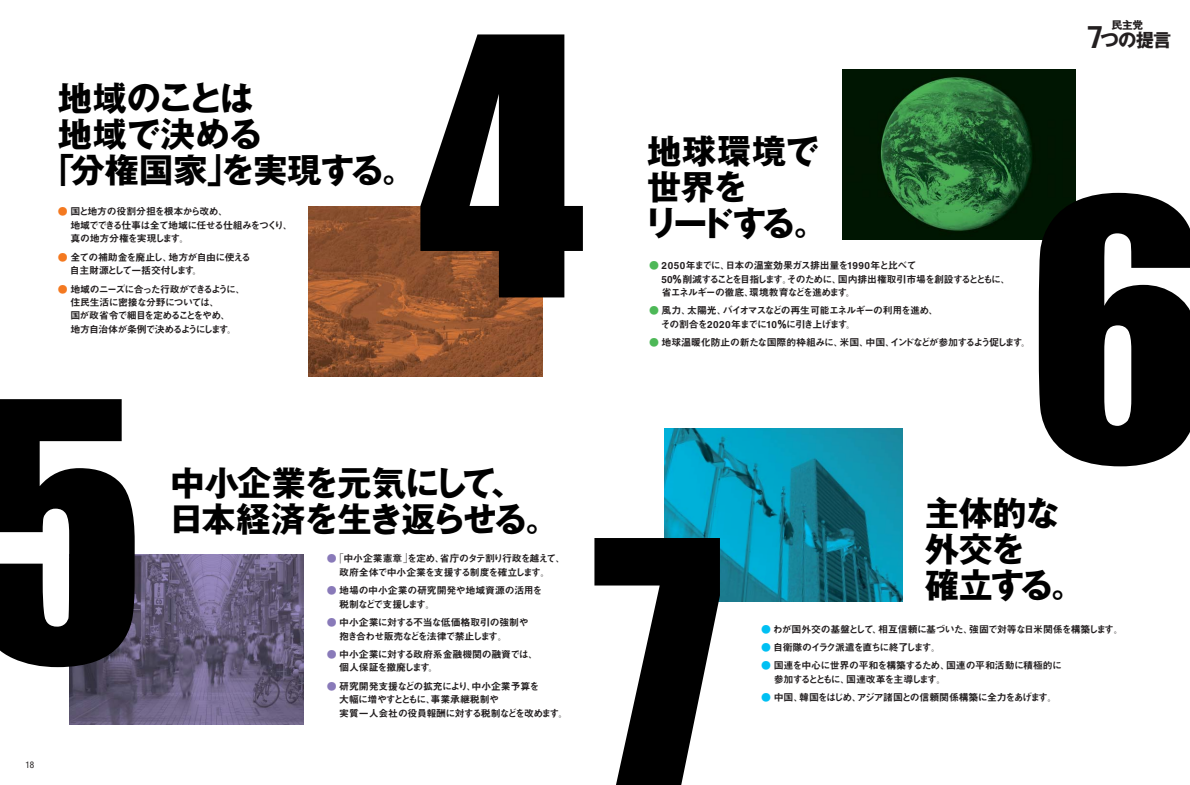
<style>
.page{position:relative;width:1190px;height:785px;background:#fff}
.page>*{position:absolute;margin:0;border:0;box-sizing:border-box;transform-origin:0 0}
.t1{font:700 34px/36.1px "Gothic MB101";letter-spacing:-.02em;color:#000}
.t2{font:700 34px "Gothic MB101";color:#000}
.t3{font:700 18.3px "Gothic MB101";color:#231f20}
.t4{font:700 10.6px "Gothic MB101";color:#231f20}
.t5{font:9.9px/13.5px "Midashi Go MB31";letter-spacing:-.07em;color:#231f20}
.t6{font:9.9px/13.5px "Midashi Go MB31";letter-spacing:-.09em;color:#231f20}
.t7{font:9.9px/13.5px "Midashi Go MB31";letter-spacing:-.045em;color:#231f20}
.t8{font:9.9px/13.5px "Midashi Go MB31";letter-spacing:-.025em;color:#231f20}
.t9{font:9.9px/13.5px "Midashi Go MB31";letter-spacing:-.015em;color:#231f20}
.t10{font:9.9px "Midashi Go MB31";letter-spacing:-.11em;color:#231f20}
.t11{font:condensed 9.2px "Helvetica Neue";color:#231f20}
.s1{color:#f47920}
.s2{color:#897ab9}
.s3{color:#4db857}
.s4{font-family:"Trade Gothic";font-size:30.3px}
.s5{color:#00c0f3}
</style>
<div class="page">
<img style="left:843px;top:70px;width:233px;height:170px">
<img style="left:665px;top:429px;width:238px;height:172px">
<img style="left:69px;top:555px;width:235px;height:170px">
<img style="left:308px;top:207px;width:235px;height:170px">
<svg style="left:1039px;top:193px;width:151px;height:273px;fill:#000"></svg>
<svg style="left:594px;top:538px;width:126px;height:247px"></svg>
<svg style="left:0;top:399px;width:135px;height:268px"></svg>
<svg style="left:420px;top:34px;width:163px;height:263px;fill:#000"></svg>
<h1 class="t1" style="left:58px;top:85px;width:198px">地域のことは</h1>
<h1 class="t1" style="left:58px;top:121px;width:206px">地域で決める</h1>
<h1 class="t2" style="left:41px;top:157px;width:376px">「分権国家」を実現する。</h1>
<p class="t5" style="left:58px;top:206px;width:236px"><span class="s1">●</span> 国と地方の役割分担を根本から改め、<br>　地域でできる仕事は全て地域に任せる仕組みをつくり、　真の地方分権を実現します。</p>
<p class="t5" style="left:58px;top:252px;width:195px"><span class="s1">●</span> 全ての補助金を廃止し、地方が自由に使える　自主財源として一括交付します。</p>
<p class="t5" style="left:58px;top:283px;width:189px"><span class="s1">●</span> 地域のニーズに合った行政ができるように、　住民生活に密接な分野については、<br>　国が政省令で細目を定めることをやめ、<br>　地方自治体が条例で決めるようにします。</p>
<p class="t11" style="left:25px;top:762px;width:10px">18</p>
<h1 class="t1" style="left:169px;top:470px;width:391px">中小企業を元気にして、日本経済を生き返らせる。</h1>
<p class="t5" style="left:327px;top:553px;width:240px"><span class="s2">●</span> ｢中小企業憲章｣を定め、省庁のタテ割り行政を越えて、　政府全体で中小企業を支援する制度を確立します。</p>
<p class="t8" style="left:327px;top:585px;width:217px"><span class="s2">●</span> 地場の中小企業の研究開発や地域資源の活用を　税制などで支援します。</p>
<p class="t5" style="left:327px;top:617px;width:203px"><span class="s2">●</span> 中小企業に対する不当な低価格取引の強制や　抱き合わせ販売などを法律で禁止します。</p>
<p class="t9" style="left:327px;top:649px;width:213px"><span class="s2">●</span> 中小企業に対する政府系金融機関の融資では、　個人保証を撤廃します。</p>
<p class="t7" style="left:327px;top:681px;width:243px"><span class="s2">●</span> 研究開発支援などの拡充により、中小企業予算を<br>　大幅に増やすとともに、事業承継税制や<br>　実質一人会社の役員報酬に対する税制などを改めます。</p>
<h1 class="t1" style="left:644px;top:138px;width:185px">地球環境で世界を<br>リードする。</h1>
<p class="t6" style="left:649px;top:260px;width:363px"><span class="s3">●</span> 2050年までに、日本の温室効果ガス排出量を1990年と比べて<br>　 50％削減することを目指します。そのために、国内排出権取引市場を創設するとともに、　 省エネルギーの徹底、環境教育などを進めます。</p>
<p class="t5" style="left:649px;top:305px;width:291px"><span class="s3">●</span> 風力、太陽光、バイオマスなどの再生可能エネルギーの利用を進め、　 その割合を2020年までに10％に引き上げます。</p>
<p class="t5" style="left:649px;top:337px;width:383px"><span class="s3">●</span> 地球温暖化防止の新たな国際的枠組みに、米国、中国、インドなどが参加するよう促します。</p>
<p class="t4" style="left:1112px;top:21px;width:33px">民主党</p>
<h2 class="t3" style="left:1087px;top:34px;width:86px"><span class="s4">7</span>つの提言</h2>
<h1 class="t1" style="left:925px;top:500px;width:161px">主体的な外交を<br>確立する。</h1>
<p class="t5" style="left:761px;top:623px;width:364px"><span class="s5">●</span> わが国外交の基盤として、相互信頼に基づいた、強固で対等な日米関係を構築します。</p>
<p class="t10" style="left:761px;top:644px;width:181px"><span class="s5">●</span> 自衛隊のイラク派遣を直ちに終了します。</p>
<p class="t5" style="left:761px;top:660px;width:302px"><span class="s5">●</span> 国連を中心に世界の平和を構築するため、国連の平和活動に積極的に　参加するとともに、国連改革を主導します。</p>
<p class="t6" style="left:761px;top:692px;width:297px"><span class="s5">●</span> 中国、韓国をはじめ、アジア諸国との信頼関係構築に全力をあげます。</p>
</div>
